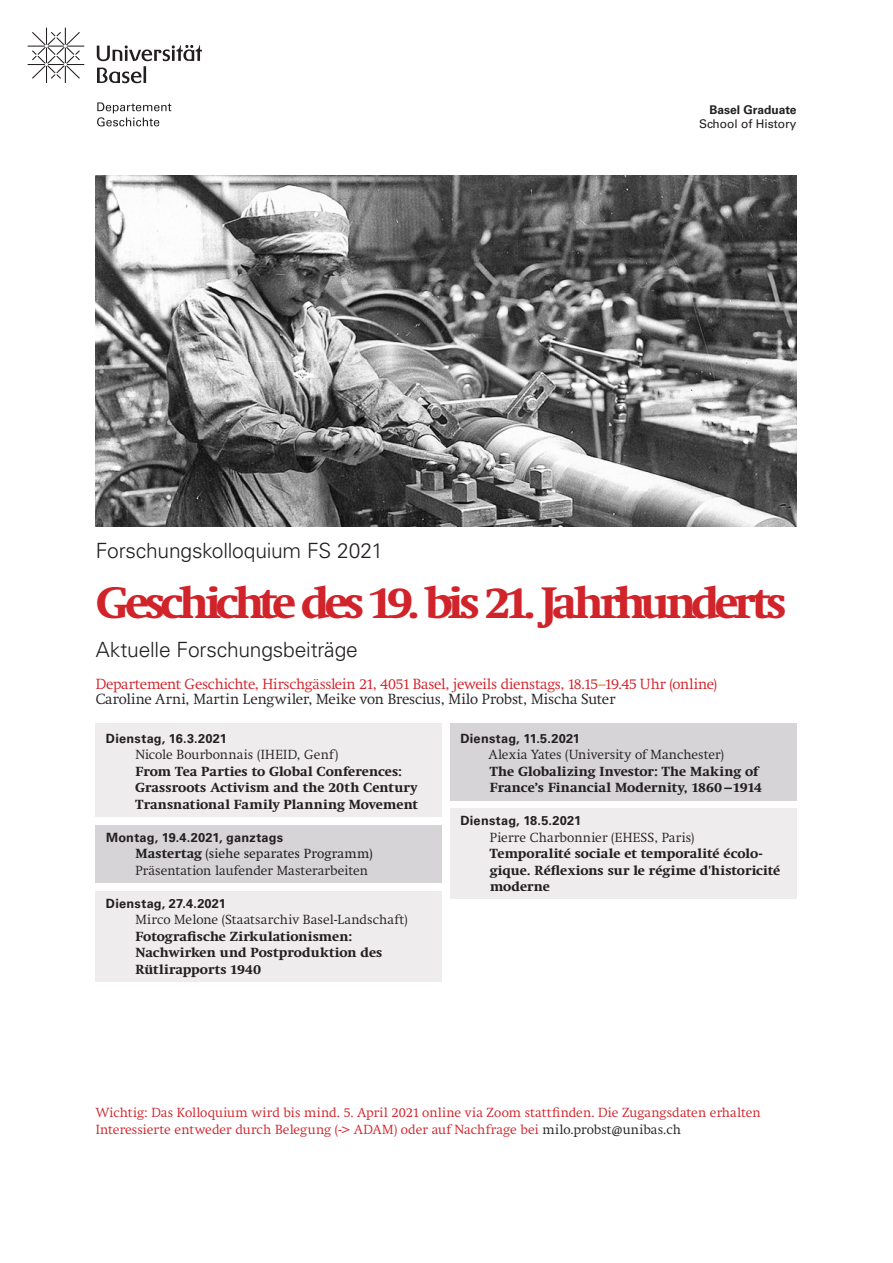
<style>
.page{position:relative;width:893px;height:1263px;background:#fff}
.page>*{position:absolute;margin:0;border:0;box-sizing:border-box;transform-origin:0 0}
._02_Untertitel_Semes{font:700 45px "Swift Neue LT Pro";letter-spacing:-.1em;color:#d1232a}
._02_Untertitel_Semes-2{font:300 21px "Univers LT Std";letter-spacing:-.01em;color:#231f20}
._03_Veranstalter_Ort{font:300 15px/15px "Swift Neue LT Pro";letter-spacing:-.01em;color:#d1232a}
._06_Thema_Veranstalt{font:700 13.5px/16.5px "Swift Neue LT Pro";letter-spacing:.01em;color:#231f20}
._05_Vortragender{font:300 13.5px/16.5px "Swift Neue LT Pro";letter-spacing:.01em;color:#231f20}
._03_Veranstalter_Ort-2{font:300 13.5px/16.5px "Swift Neue LT Pro";letter-spacing:.01em;color:#d1232a}
._05_Vortragender-2{font:700 13.5px/16.5px "Swift Neue LT Pro";letter-spacing:.005em;color:#231f20}
._06_Thema_Veranstalt-2{font:300 13.5px "Swift Neue LT Pro";letter-spacing:.01em;color:#231f20}
._04_Datum{font:700 12.75px "Univers LT Std";letter-spacing:.02em;color:#231f20}
.t1{font:12px/14.4px "Univers LT Std";color:#231f20;text-align:right}
.s1{font-weight:700}
.s2{color:#dd8a2e}
.s3{color:#231f20}
.s4{font-weight:400}
</style>
<div class="page">
<div style="left:96px;top:825px;width:346px;height:58px;background:#d6d4d6"></div>
<div style="left:451px;top:808px;width:346px;height:91px;background:#efecee"></div>
<div style="left:96px;top:724px;width:346px;height:93px;background:#efecee"></div>
<div style="left:451px;top:723px;width:346px;height:77px;background:#d6d4d6"></div>
<div style="left:96px;top:891px;width:346px;height:91px;background:#efecee"></div>
<svg style="left:28px;top:28px;width:56px;height:55px"></svg>
<svg style="left:97px;top:45px;width:105px;height:38px"></svg>
<svg style="left:97px;top:102px;width:74px;height:24px"></svg>
<img style="left:96px;top:176px;width:700px;height:350px">
<p class="t1" style="left:699px;top:103px;width:99px"><span class="s1">Basel Graduate<br></span>School of History</p>
<p class="_02_Untertitel_Semes-2" style="left:96px;top:538px;width:289px">Forschungskolloquium FS 2021</p>
<p class="_02_Untertitel_Semes" style="left:96px;top:577px;width:692px">Geschichte des 19. bis 21. Jahrhunderts</p>
<p class="_02_Untertitel_Semes-2" style="left:96px;top:637px;width:264px">Aktuelle Forschungsbeiträge</p>
<p class="_03_Veranstalter_Ort" style="left:96px;top:676px;width:623px">Departement Geschichte, Hirschgässlein 21, 4051 Basel, jeweils dienstags, 18.15<span class="s2">–</span>19.45 Uhr (online)<br><span class="s3">Caroline Arni, Martin Lengwiler, Meike von Brescius, Milo Probst, Mischa Suter</span></p>
<p class="_04_Datum" style="left:106px;top:731px;width:122px">Dienstag, 16.3.2021</p>
<p class="_06_Thema_Veranstalt-2" style="left:135px;top:746px;width:204px">Nicole Bourbonnais (IHEID, Genf)</p>
<p class="_06_Thema_Veranstalt" style="left:135px;top:763px;width:284px">From Tea Parties to Global Conferences:<br>Grassroots Activism and the 20th Century<br>Transnational Family Planning Movement</p>
<p class="_04_Datum" style="left:106px;top:830px;width:179px">Montag, 19.4.2021, ganztags</p>
<p class="_05_Vortragender" style="left:135px;top:845px;width:239px"><span class="s1">Mastertag</span> <span class="s4">(siehe separates Programm)<br></span>Präsentation laufender Masterarbeiten</p>
<p class="_04_Datum" style="left:106px;top:896px;width:121px">Dienstag, 27.4.2021</p>
<p class="_05_Vortragender" style="left:135px;top:911px;width:274px">Mirco Melone (Staatsarchiv Basel-Landschaft)</p>
<p class="_06_Thema_Veranstalt" style="left:135px;top:928px;width:248px">Fotografische Zirkulationismen:<br>Nachwirken und Postproduktion des<br>Rütlirapports 1940</p>
<p class="_04_Datum" style="left:460px;top:731px;width:121px">Dienstag, 11.5.2021</p>
<p class="_05_Vortragender" style="left:489px;top:746px;width:237px">Alexia Yates (University of Manchester)</p>
<p class="_05_Vortragender-2" style="left:490px;top:763px;width:273px">The Globalizing Investor: The Making of<br>France’s Financial Modernity, 1860—1914</p>
<p class="_04_Datum" style="left:460px;top:813px;width:122px">Dienstag, 18.5.2021</p>
<p class="_05_Vortragender" style="left:490px;top:829px;width:206px">Pierre Charbonnier (EHESS, Paris)</p>
<p class="_05_Vortragender-2" style="left:490px;top:845px;width:292px">Temporalité sociale et temporalité écolo&shy;gique. Réflexions sur le régime d'historicité moderne</p>
<p class="_03_Veranstalter_Ort-2" style="left:96px;top:1104px;width:667px">Wichtig: Das Kolloquium wird bis mind. 5. April 2021 online via Zoom stattfinden. Die Zugangsdaten erhalten<br>Interessierte entweder durch Belegung (-&gt; ADAM) oder auf Nachfrage bei <span class="s3">milo.probst@unibas.ch</span></p>
</div>
